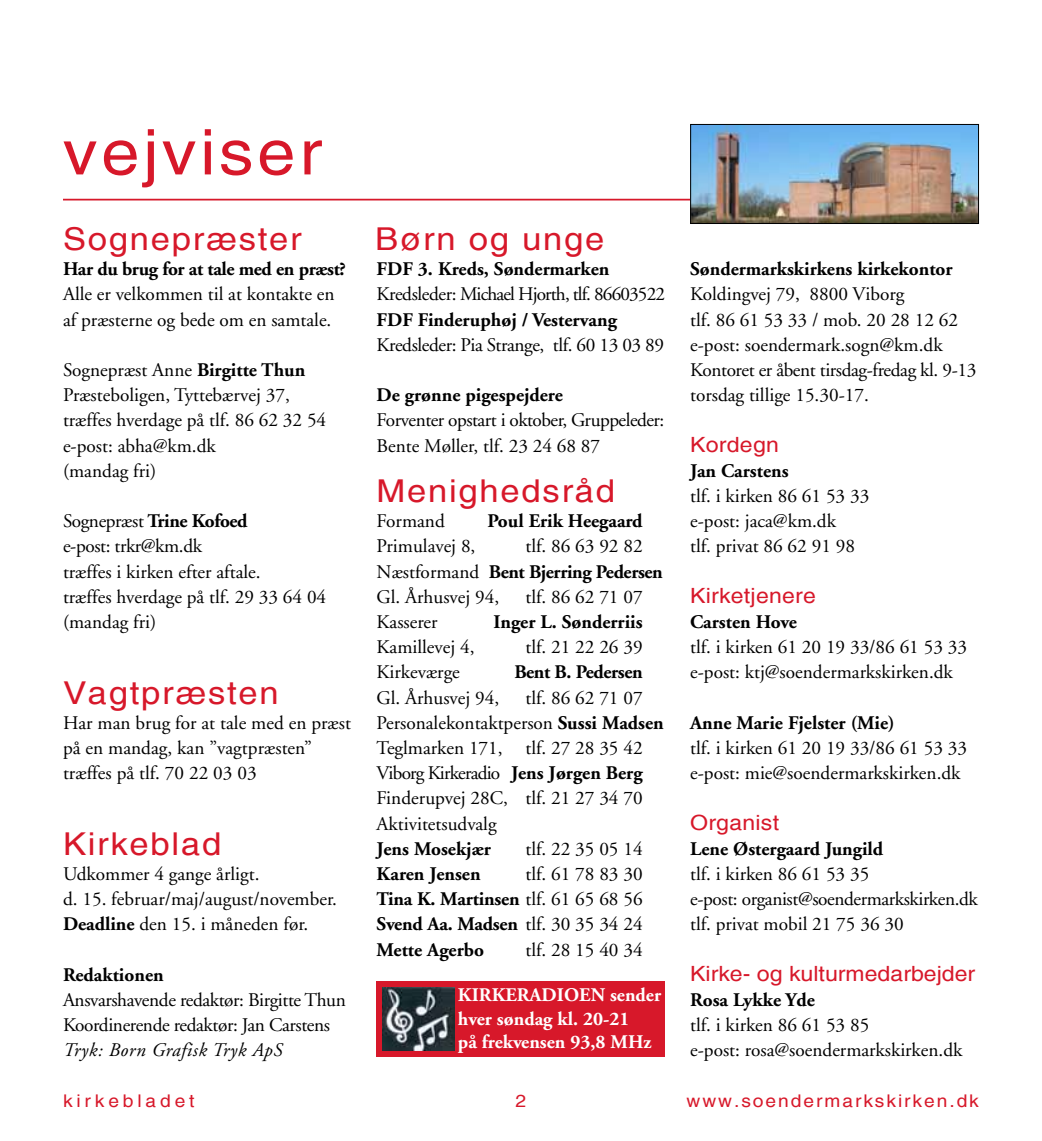
<style>
.page{position:relative;width:1042px;height:1141px;background:#fff}
.page>*{position:absolute;margin:0;border:0;box-sizing:border-box;transform-origin:0 0}
.t1{font:63px "Helvetica";letter-spacing:.05em;color:#d7182a;scale:1.1 1}
.t2{font:31.5px "Helvetica";letter-spacing:.05em;color:#d7182a;scale:1.1 1}
.t3{font:21px "Helvetica";letter-spacing:.01em;color:#d7182a;scale:1.1 1}
.t4{font:19.25px/25.2px "Adobe Garamond";color:#000}
.t5{font:700 19.25px/25.2px "Adobe Garamond";color:#000;text-align:justify}
.t6{font:19.25px/25.2px "Adobe Garamond";letter-spacing:-.02em;color:#000}
.t7{font:19.25px/25.2px "Adobe Garamond";letter-spacing:-.025em;color:#000}
.t8{font:700 19.25px/23.6px "Adobe Garamond";color:#fff}
.t9{font:700 19.25px "Adobe Garamond";letter-spacing:-.02em;color:#000}
.t10{font:19.25px "Adobe Garamond";letter-spacing:-.045em;color:#000}
.t11{font:italic 19.25px "Adobe Garamond";letter-spacing:.03em;color:#000}
.t12{font:17.5px "Helvetica";letter-spacing:.1em;color:#d7182a;scale:1.1 1}
.t13{font:17.5px "Helvetica";letter-spacing:.2em;color:#d7182a;scale:1.1 1}
.s1{font-weight:700}
.s2{font-weight:400}
</style>
<div class="page">
<hr style="left:63px;top:199px;width:916px;height:1px;background:#d7182a">
<img style="left:692px;top:126px;width:285px;height:96px">
<div style="left:690px;top:124px;width:289px;height:100px;border:1px solid #000"></div>
<div style="left:377px;top:981px;width:288px;height:75px;background:#d7182a"></div>
<img style="left:382px;top:987px;width:72px;height:63px">
<h1 class="t1" style="left:63px;top:116px;width:237px">vejviser</h1>
<h2 class="t2" style="left:63px;top:221px;width:218px">Sognepræster</h2>
<h2 class="t2" style="left:375px;top:221px;width:210px">Børn og unge</h2>
<p class="t9" style="left:63px;top:259px;width:284px">Har du brug for at tale med en præst?</p>
<p class="t4" style="left:63px;top:282px;width:273px">Alle er velkommen til at kontakte en af præsterne og bede om en samtale.</p>
<p class="t4" style="left:63px;top:358px;width:265px">Sognepræst Anne <span class="s1">Birgitte Thun<br></span>Præsteboligen, Tyttebærvej 37, træffes hverdage på tlf. 86 62 32 54 e-post: abha@km.dk<br>(mandag fri)</p>
<p class="t4" style="left:63px;top:509px;width:265px">Sognepræst <span class="s1">Trine Kofoed<br></span>e-post: trkr@km.dk<br>træffes i kirken efter aftale.<br>træffes hverdage på tlf. 29 33 64 04 (mandag fri)</p>
<h2 class="t2" style="left:63px;top:674px;width:198px">Vagtpræsten</h2>
<p class="t4" style="left:63px;top:711px;width:290px">Har man brug for at tale med en præst på en mandag, kan ”vagtpræsten” træffes på tlf. 70 22 03 03</p>
<h2 class="t2" style="left:63px;top:825px;width:145px">Kirkeblad</h2>
<p class="t4" style="left:63px;top:862px;width:276px">Udkommer 4 gange årligt.<br>d. 15. februar/maj/august/november.<br><span class="s1">Deadline</span> den 15. i måneden før.</p>
<p class="t5" style="left:63px;top:963px;width:102px">Redaktionen</p>
<p class="t6" style="left:63px;top:988px;width:284px">Ansvarshavende redaktør: Birgitte Thun<br>Koordinerende redaktør: Jan Carstens</p>
<p class="t11" style="left:63px;top:1040px;width:221px">Tryk: Born Grafisk Tryk ApS</p>
<p class="t5" style="left:377px;top:257px;width:234px">FDF 3. Kreds, Søndermarken</p>
<p class="t10" style="left:377px;top:284px;width:290px">Kredsleder: Michael Hjorth, tlf. 86603522</p>
<p class="t5" style="left:377px;top:307px;width:242px">FDF Finderuphøj / Vestervang</p>
<p class="t6" style="left:377px;top:333px;width:289px">Kredsleder: Pia Strange, tlf. 60 13 03 89</p>
<p class="t5" style="left:377px;top:383px;width:188px">De grønne pigespejdere</p>
<p class="t7" style="left:377px;top:408px;width:289px">Forventer opstart i oktober, Gruppeleder:<br>Bente Møller, tlf. 23 24 68 87</p>
<h2 class="t2" style="left:377px;top:473px;width:218px">Menighedsråd</h2>
<p class="t4" style="left:377px;top:509px;width:70px">Formand</p>
<p class="t5" style="left:487px;top:509px;width:157px">Poul Erik Heegaard</p>
<p class="t4" style="left:377px;top:534px;width:100px">Primulavej 8,</p>
<p class="t4" style="left:377px;top:534px;width:288px;text-indent:149px">tlf. 86 63 92 82<br>Næstformand <span class="s1">Bent Bjerring Pedersen<br></span>Gl. Århusvej 94,</p>
<p class="t4" style="left:526px;top:585px;width:119px">tlf. 86 62 71 07</p>
<p class="t4" style="left:377px;top:610px;width:63px">Kasserer</p>
<p class="t5" style="left:493px;top:610px;width:151px">Inger L. Sønderriis</p>
<p class="t4" style="left:377px;top:635px;width:99px">Kamillevej 4,</p>
<p class="t4" style="left:526px;top:635px;width:119px">tlf. 21 22 26 39</p>
<p class="t4" style="left:377px;top:660px;width:85px">Kirkeværge</p>
<p class="t9" style="left:514px;top:662px;width:130px">Bent B. Pedersen</p>
<p class="t4" style="left:377px;top:685px;width:124px">Gl. Århusvej 94,</p>
<p class="t4" style="left:377px;top:685px;width:289px;text-indent:149px">tlf. 86 62 71 07<br>Personalekontaktperson <span class="s1">Sussi Madsen<br></span>Teglmarken 171, tlf. 27 28 35 42<br>Viborg Kirkeradio <span class="s1">Jens Jørgen Berg<br></span>Finderupvej 28C, tlf. 21 27 34 70<br>Aktivitetsudvalg</p>
<p class="t5" style="left:377px;top:836px;width:116px">Jens Mosekjær</p>
<p class="t4" style="left:526px;top:837px;width:119px">tlf. 22 35 05 14</p>
<p class="t5" style="left:377px;top:862px;width:105px">Karen Jensen</p>
<p class="t5" style="left:377px;top:862px;width:267px;text-indent:149px"><span class="s2">tlf. 61 78 83 30<br></span>Tina K. Martinsen <span class="s2">tlf. 61 65 68 56<br></span>Svend Aa. Madsen <span class="s2">tlf. 30 35 34 24<br></span>Mette Agerbo</p>
<p class="t4" style="left:526px;top:937px;width:119px">tlf. 28 15 40 34</p>
<p class="t8" style="left:458px;top:984px;width:205px">KIRKERADIOEN sender hver søndag kl. 20-21<br>på frekvensen 93,8 MHz</p>
<p class="t5" style="left:690px;top:257px;width:264px">Søndermarkskirkens kirkekontor</p>
<p class="t4" style="left:690px;top:282px;width:288px">Koldingvej 79, 8800 Viborg<br>tlf. 86 61 53 33 / mob. 20 28 12 62 e-post: soendermark.sogn@km.dk<br>Kontoret er åbent tirsdag-fredag kl. 9-13 torsdag tillige 15.30-17.</p>
<p class="t3" style="left:690px;top:432px;width:82px">Kordegn</p>
<p class="t5" style="left:690px;top:459px;width:100px">Jan Carstens</p>
<p class="t4" style="left:690px;top:484px;width:181px">tlf. i kirken 86 61 53 33 e-post: jaca@km.dk<br>tlf. privat 86 62 91 98</p>
<p class="t3" style="left:690px;top:583px;width:116px">Kirketjenere</p>
<p class="t5" style="left:690px;top:610px;width:108px">Carsten Hove</p>
<p class="t4" style="left:690px;top:635px;width:278px">tlf. i kirken 61 20 19 33/86 61 53 33 e-post: ktj@soendermarkskirken.dk</p>
<p class="t5" style="left:690px;top:711px;width:206px">Anne Marie Fjelster (Mie)</p>
<p class="t4" style="left:690px;top:736px;width:278px">tlf. i kirken 61 20 19 33/86 61 53 33 e-post: mie@soendermarkskirken.dk</p>
<p class="t3" style="left:690px;top:810px;width:82px">Organist</p>
<p class="t5" style="left:690px;top:837px;width:195px">Lene Østergaard Jungild</p>
<p class="t6" style="left:690px;top:862px;width:289px">tlf. i kirken 86 61 53 35<br>e-post: organist@soendermarkskirken.dk tlf. privat mobil 21 75 36 30</p>
<p class="t3" style="left:690px;top:961px;width:261px">Kirke- og kulturmedarbejder</p>
<p class="t5" style="left:690px;top:988px;width:126px">Rosa Lykke Yde</p>
<p class="t4" style="left:690px;top:1013px;width:274px">tlf. i kirken 86 61 53 85<br>e-post: rosa@soendermarkskirken.dk</p>
<p class="t13" style="left:63px;top:1090px;width:121px">kirkebladet</p>
<p class="t12" style="left:516px;top:1090px;width:11px">2</p>
<p class="t12" style="left:686px;top:1090px;width:267px">www.soendermarkskirken.dk</p>
</div>
